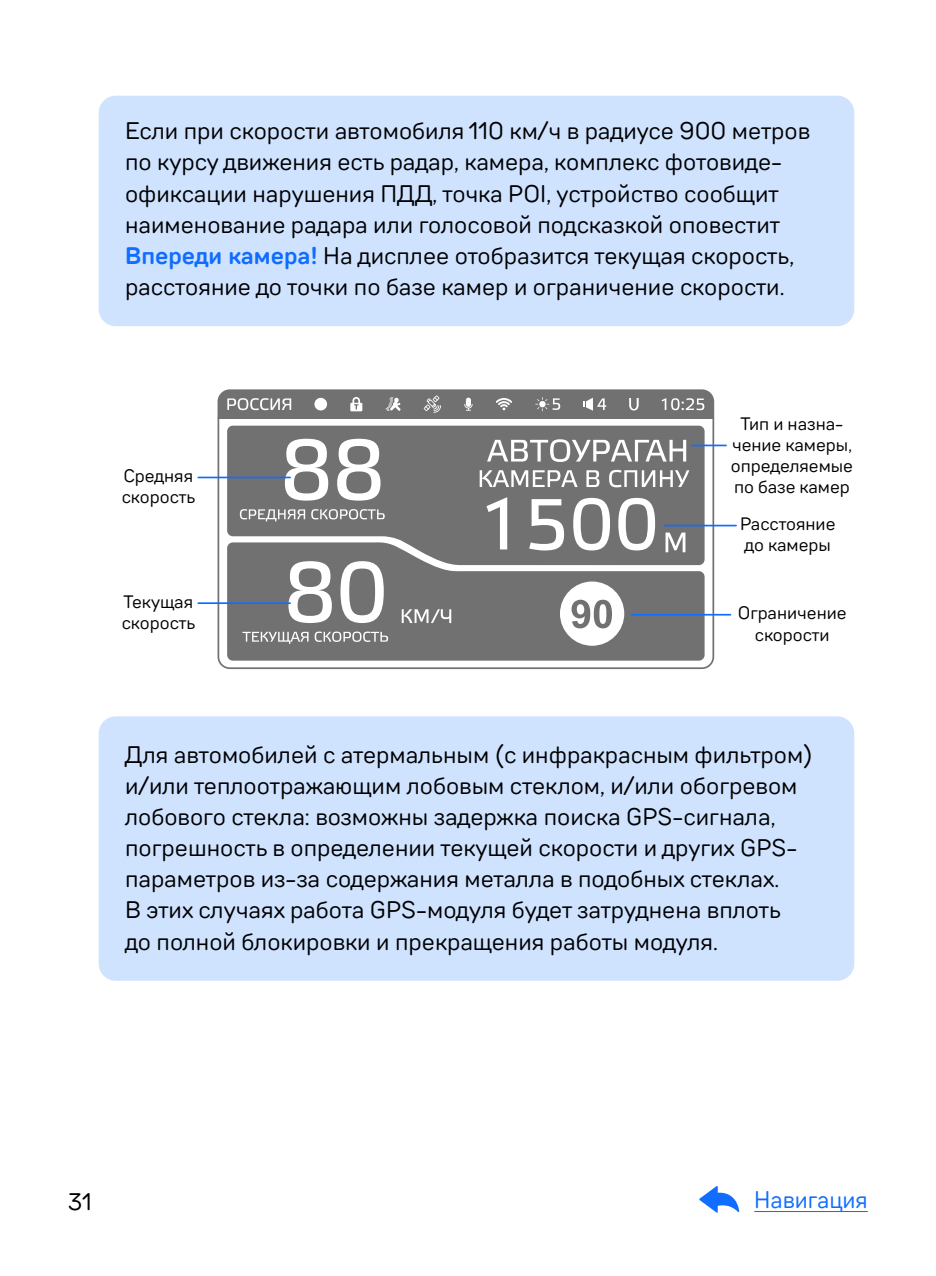
<style>
.page{position:relative;width:936px;height:1276px;background:#fff}
.page>*{position:absolute;margin:0;border:0;box-sizing:border-box;transform-origin:0 0}
.t1{font:24px/31.2px "TT Rounds Neue";color:#000}
.t2{font:24px "TT Rounds Neue";color:#106dff}
.t3{font:18px/21.3px "TT Rounds Neue";color:#000}
.s1{font-family:"TT Rounds Neue Dm Bd";color:#106dff}
</style>
<div class="page">
<svg style="left:217px;top:420px;width:498px;height:249px;background:#868586"></svg>
<svg style="left:285px;top:439px;width:43px;height:61px"></svg>
<svg style="left:337px;top:439px;width:43px;height:61px"></svg>
<svg style="left:240px;top:509px;width:65px;height:12px"></svg>
<svg style="left:311px;top:509px;width:74px;height:10px"></svg>
<svg style="left:486px;top:497px;width:21px;height:52px"></svg>
<svg style="left:529px;top:499px;width:35px;height:51px"></svg>
<svg style="left:573px;top:498px;width:37px;height:52px"></svg>
<svg style="left:618px;top:498px;width:37px;height:52px"></svg>
<svg style="left:665px;top:532px;width:20px;height:20px"></svg>
<svg style="left:487px;top:439px;width:199px;height:23px"></svg>
<svg style="left:479px;top:470px;width:98px;height:17px"></svg>
<svg style="left:586px;top:470px;width:13px;height:17px"></svg>
<svg style="left:609px;top:470px;width:80px;height:17px"></svg>
<svg style="left:288px;top:561px;width:44px;height:62px"></svg>
<svg style="left:340px;top:561px;width:44px;height:62px"></svg>
<svg style="left:242px;top:632px;width:66px;height:12px"></svg>
<svg style="left:314px;top:631px;width:74px;height:11px"></svg>
<svg style="left:217px;top:389px;width:498px;height:31px;background:#848383"></svg>
<svg style="left:401px;top:609px;width:50px;height:14px"></svg>
<div style="left:560px;top:581px;width:64px;height:65px;background:#fff;border-radius:50%"></div>
<svg style="left:571px;top:600px;width:41px;height:28px"></svg>
<div style="left:99px;top:96px;width:755px;height:230px;background:#cfe3ff;border-radius:17px"></div>
<div style="left:99px;top:716px;width:755px;height:264px;background:#cfe3ff;border-radius:17px"></div>
<hr style="left:664px;top:525px;width:72px;height:1px;background:#106dff">
<hr style="left:691px;top:444px;width:35px;height:2px;background:#106dff">
<hr style="left:198px;top:476px;width:92px;height:2px;background:#106dff">
<hr style="left:198px;top:602px;width:92px;height:2px;background:#106dff">
<hr style="left:631px;top:614px;width:99px;height:1px;background:#106dff">
<p class="t1" style="left:125px;top:115px;width:686px">Если при скорости автомобиля 110 км/ч в радиусе 900 метров по курсу движения есть радар, камера, комплекс фотовиде&shy;офиксации нарушения ПДД, точка POI, устройство сообщит наименование радара или голосовой подсказкой оповестит <span class="s1">Впереди камера!</span> На дисплее отобразится текущая скорость, расстояние до точки по базе камер и ограничение скорости.</p>
<p class="t3" style="left:122px;top:465px;width:75px">Средняя скорость</p>
<p class="t3" style="left:122px;top:590px;width:75px">Текущая скорость</p>
<p class="t3" style="left:730px;top:412px;width:124px;text-align:center">Тип и назна&shy;чение камеры, определяемые по базе камер</p>
<p class="t3" style="left:740px;top:513px;width:97px">Расстояние до камеры</p>
<p class="t3" style="left:737px;top:602px;width:110px;text-align:center">Ограничение скорости</p>
<p class="t1" style="left:125px;top:738px;width:689px">Для автомобилей с атермальным (с инфракрасным фильтром) и/или теплоотражающим лобовым стеклом, и/или обогревом лобового стекла: возможны задержка поиска GPS-сигнала, погрешность в определении текущей скорости и других GPS&shy;параметров из-за содержания металла в подобных стеклах.<br>В этих случаях работа GPS-модуля будет затруднена вплоть до полной блокировки и прекращения работы модуля.</p>
<p class="t1" style="left:68px;top:1185px;width:25px">31</p>
<p class="t2" style="left:754px;top:1183px;width:115px">Навигация</p>
</div>
